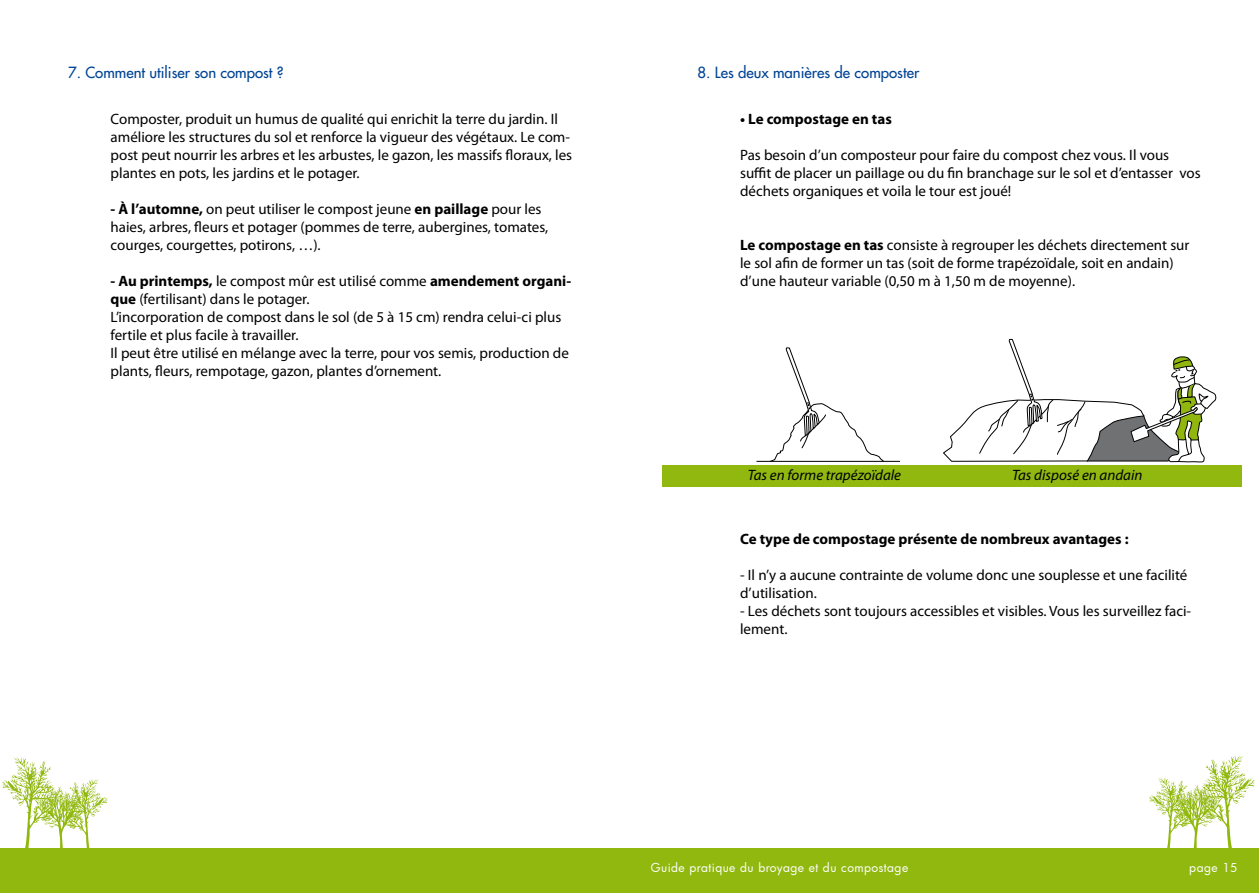
<style>
.page{position:relative;width:1259px;height:893px;background:#fff}
.page>*{position:absolute;margin:0;border:0;box-sizing:border-box;transform-origin:0 0}
.t1{font:15px/18px "Myriad Pro";color:#000}
.t2{font:700 15px "Myriad Pro";color:#000}
.t3{font:15px "Futura";color:#004494}
.t4{font:italic 15px "Myriad Pro";color:#000}
.t5{font:12px "Futura";letter-spacing:.04em;color:#fff}
.s1{font-weight:700}
</style>
<div class="page">
<svg style="left:2px;top:757px;width:106px;height:91px"></svg>
<div style="left:0;top:848px;width:1259px;height:45px;background:#91b80f"></div>
<svg style="left:1149px;top:755px;width:106px;height:93px"></svg>
<div style="left:662px;top:465px;width:580px;height:21px;background:#91b80f"></div>
<hr style="left:756px;top:461px;width:143px;height:1px;background:#000">
<svg style="left:769px;top:347px;width:115px;height:115px"></svg>
<svg style="left:943px;top:339px;width:273px;height:123px"></svg>
<p class="t3" style="left:68px;top:64px;width:217px">7. Comment utiliser son compost ?</p>
<p class="t1" style="left:111px;top:109px;width:463px">Composter, produit un humus de qualité qui enrichit la terre du jardin. Il améliore les structures du sol et renforce la vigueur des végétaux. Le com&shy;post peut nourrir les arbres et les arbustes, le gazon, les massifs floraux, les plantes en pots, les jardins et le potager.</p>
<p class="t1" style="left:111px;top:199px;width:439px"><span class="s1">- À l’automne,</span> on peut utiliser le compost jeune <span class="s1">en paillage</span> pour les haies, arbres, fleurs et potager (pommes de terre, aubergines, tomates, courges, courgettes, potirons, …).</p>
<p class="t1" style="left:111px;top:271px;width:462px"><span class="s1">- Au printemps,</span> le compost mûr est utilisé comme <span class="s1">amendement organi&shy;que</span> (fertilisant) dans le potager.<br>L’incorporation de compost dans le sol (de 5 à 15 cm) rendra celui-ci plus fertile et plus facile à travailler.<br>Il peut être utilisé en mélange avec la terre, pour vos semis, production de plants, fleurs, rempotage, gazon, plantes d’ornement.</p>
<p class="t3" style="left:697px;top:64px;width:223px">8. Les deux manières de composter</p>
<p class="t2" style="left:740px;top:109px;width:153px">• Le compostage en tas</p>
<p class="t1" style="left:740px;top:145px;width:462px">Pas besoin d’un composteur pour faire du compost chez vous. Il vous suffit de placer un paillage ou du fin branchage sur le sol et d’entasser vos déchets organiques et voila le tour est joué!</p>
<p class="t1" style="left:740px;top:235px;width:451px"><span class="s1">Le compostage en tas</span> consiste à regrouper les déchets directement sur le sol afin de former un tas (soit de forme trapézoïdale, soit en andain) d’une hauteur variable (0,50 m à 1,50 m de moyenne).</p>
<p class="t4" style="left:747px;top:466px;width:155px">Tas en forme trapézoïdale</p>
<p class="t4" style="left:1012px;top:466px;width:132px">Tas disposé en andain</p>
<p class="t2" style="left:740px;top:529px;width:390px">Ce type de compostage présente de nombreux avantages :</p>
<p class="t1" style="left:740px;top:566px;width:449px">- Il n’y a aucune contrainte de volume donc une souplesse et une facilité d’utilisation.</p>
<p class="t1" style="left:740px;top:602px;width:452px">- Les déchets sont toujours accessibles et visibles. Vous les surveillez faci&shy;lement.</p>
<p class="t5" style="left:651px;top:859px;width:259px">Guide pratique du broyage et du compostage</p>
<p class="t5" style="left:1189px;top:859px;width:50px">page 15</p>
</div>
